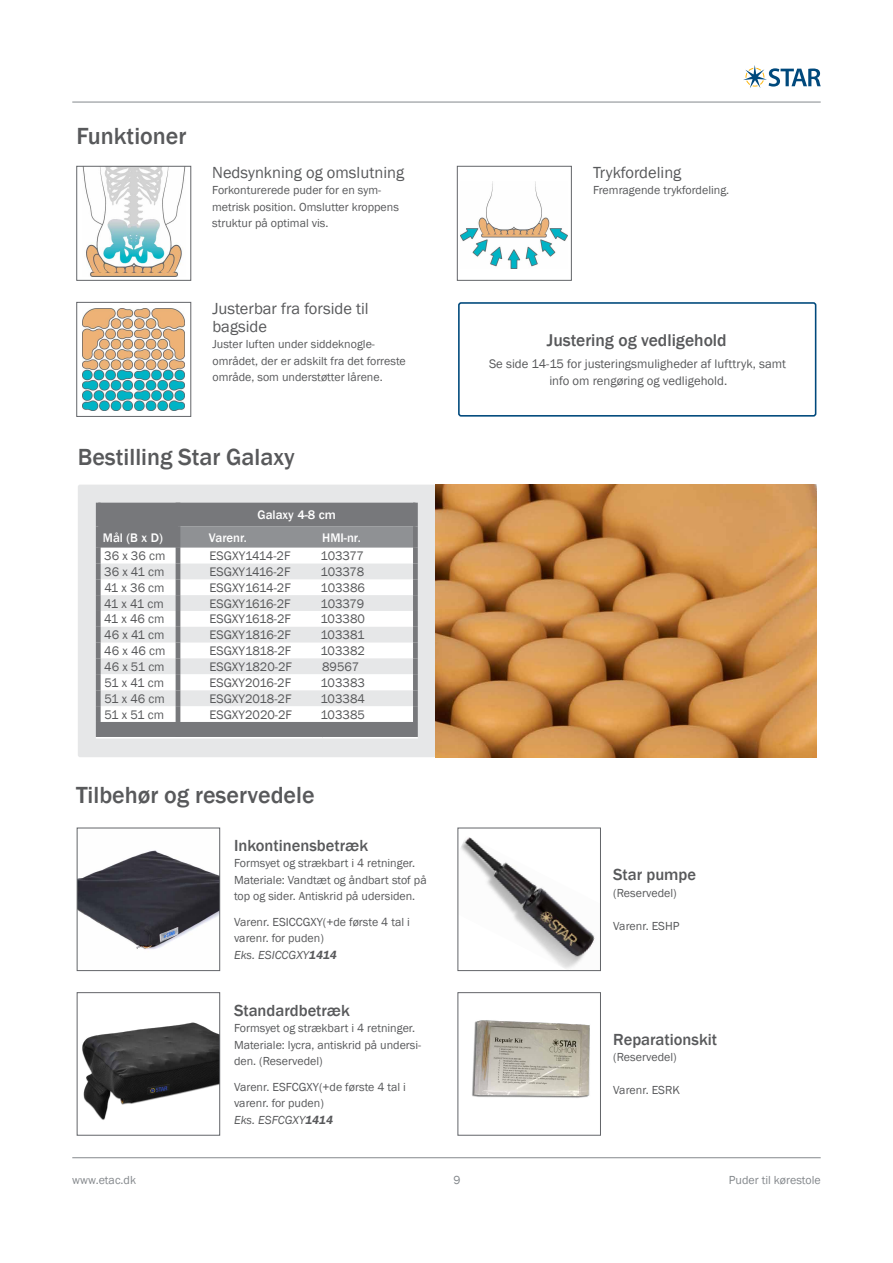
<style>
.page{position:relative;width:893px;height:1263px;background:#fff}
.page>*{position:absolute;margin:0;border:0;box-sizing:border-box;transform-origin:0 0}
.t1{font:500 24px "Franklin Gothic";color:#58595b}
.t2{font:500 17.55px "Franklin Gothic";color:#58595b}
.t3{font:16.5px/18px "Franklin Gothic";color:#58595b}
.t4{font:500 16.5px "Franklin Gothic";color:#58595b}
.t5{font:12.75px/17.5px "Franklin Gothic";color:#58595b;text-align:center}
.t6{font:500 12.75px "Franklin Gothic";color:#fff}
.t7{font:12px/16.5px "Franklin Gothic";color:#58595b}
.t8{font:12px "Franklin Gothic";color:#84888c}
.s1{font-style:italic}
.s2{font-weight:600;font-style:italic}
</style>
<div class="page">
<hr style="left:72px;top:102px;width:749px;height:1px;background:#84888c">
<hr style="left:72px;top:1157px;width:749px;height:1px;background:#84888c">
<svg style="left:743px;top:65px;width:78px;height:23px"></svg>
<img style="left:83px;top:168px;width:102px;height:108px">
<div style="left:77px;top:166px;width:114px;height:115px;border:1px solid #636569"></div>
<img style="left:83px;top:308px;width:102px;height:103px">
<div style="left:77px;top:302px;width:114px;height:115px;border:1px solid #636569"></div>
<img style="left:461px;top:181px;width:107px;height:87px">
<div style="left:457px;top:166px;width:115px;height:115px;border:1px solid #636569"></div>
<div style="left:458px;top:302px;width:358px;height:115px;border:2px solid #00497c;border-radius:2px"></div>
<div style="left:78px;top:485px;width:358px;height:272px;background:#e6e7e8;border-radius:2px"></div>
<svg style="left:101px;top:503px;width:312px;height:45px;background:#818285"></svg>
<svg style="left:101px;top:548px;width:312px;height:174px;fill:#fff"></svg>
<div style="left:101px;top:722px;width:312px;height:15px;background:#77787b"></div>
<hr style="left:96px;top:737px;width:82px;height:1px;background:#fff">
<hr style="left:178px;top:737px;width:144px;height:1px;background:#fff">
<hr style="left:322px;top:737px;width:96px;height:1px;background:#fff">
<div style="left:96px;top:548px;width:5px;height:15px;background:#77787b"></div>
<hr style="left:176px;top:548px;width:4px;height:15px;background:#77787b">
<div style="left:96px;top:563px;width:5px;height:16px;background:#77787b"></div>
<hr style="left:176px;top:563px;width:4px;height:16px;background:#77787b">
<div style="left:96px;top:579px;width:5px;height:16px;background:#77787b"></div>
<hr style="left:176px;top:579px;width:4px;height:16px;background:#77787b">
<div style="left:96px;top:595px;width:5px;height:16px;background:#77787b"></div>
<hr style="left:176px;top:595px;width:4px;height:16px;background:#77787b">
<div style="left:96px;top:611px;width:5px;height:16px;background:#77787b"></div>
<hr style="left:176px;top:611px;width:4px;height:16px;background:#77787b">
<div style="left:96px;top:627px;width:5px;height:15px;background:#77787b"></div>
<hr style="left:176px;top:627px;width:4px;height:15px;background:#77787b">
<div style="left:96px;top:642px;width:5px;height:16px;background:#77787b"></div>
<hr style="left:176px;top:642px;width:4px;height:16px;background:#77787b">
<div style="left:96px;top:658px;width:5px;height:16px;background:#77787b"></div>
<hr style="left:176px;top:658px;width:4px;height:16px;background:#77787b">
<div style="left:96px;top:674px;width:5px;height:16px;background:#77787b"></div>
<hr style="left:176px;top:674px;width:4px;height:16px;background:#77787b">
<div style="left:96px;top:690px;width:5px;height:16px;background:#77787b"></div>
<hr style="left:176px;top:690px;width:4px;height:16px;background:#77787b">
<div style="left:96px;top:706px;width:5px;height:16px;background:#77787b"></div>
<hr style="left:176px;top:706px;width:4px;height:16px;background:#77787b">
<div style="left:96px;top:722px;width:5px;height:15px;background:#77787b"></div>
<hr style="left:176px;top:722px;width:4px;height:15px;background:#77787b">
<div style="left:413px;top:548px;width:5px;height:15px;background:#77787b"></div>
<div style="left:413px;top:563px;width:5px;height:16px;background:#77787b"></div>
<div style="left:413px;top:579px;width:5px;height:16px;background:#77787b"></div>
<div style="left:413px;top:595px;width:5px;height:16px;background:#77787b"></div>
<div style="left:413px;top:611px;width:5px;height:16px;background:#77787b"></div>
<div style="left:413px;top:627px;width:5px;height:15px;background:#77787b"></div>
<div style="left:413px;top:642px;width:5px;height:16px;background:#77787b"></div>
<div style="left:413px;top:658px;width:5px;height:16px;background:#77787b"></div>
<div style="left:413px;top:674px;width:5px;height:16px;background:#77787b"></div>
<div style="left:413px;top:690px;width:5px;height:16px;background:#77787b"></div>
<div style="left:413px;top:706px;width:5px;height:16px;background:#77787b"></div>
<div style="left:413px;top:722px;width:5px;height:15px;background:#77787b"></div>
<div style="left:96px;top:503px;width:5px;height:23px;background:#77787b"></div>
<hr style="left:176px;top:503px;width:4px;height:23px;background:#77787b">
<div style="left:96px;top:526px;width:5px;height:22px;background:#77787b"></div>
<hr style="left:176px;top:526px;width:4px;height:22px;background:#77787b">
<div style="left:413px;top:503px;width:5px;height:23px;background:#77787b"></div>
<div style="left:413px;top:526px;width:5px;height:22px;background:#77787b"></div>
<img style="left:436px;top:485px;width:380px;height:272px">
<img style="left:79px;top:850px;width:139px;height:100px">
<div style="left:77px;top:828px;width:143px;height:143px;border:1px solid #636569"></div>
<img style="left:82px;top:1022px;width:136px;height:98px">
<div style="left:77px;top:992px;width:143px;height:143px;border:1px solid #636569"></div>
<img style="left:461px;top:837px;width:134px;height:132px">
<div style="left:458px;top:828px;width:143px;height:143px;border:1px solid #636569"></div>
<img style="left:472px;top:1020px;width:118px;height:78px">
<div style="left:458px;top:992px;width:143px;height:143px;border:1px solid #636569"></div>
<h1 class="t1" style="left:77px;top:122px;width:111px">Funktioner</h1>
<h3 class="t3" style="left:212px;top:163px;width:193px">Nedsynkning og omslutning</h3>
<p class="t7" style="left:212px;top:182px;width:188px">Forkonturerede puder for en sym&shy;metrisk position. Omslutter kroppens struktur på optimal vis.</p>
<h3 class="t3" style="left:212px;top:300px;width:158px">Justerbar fra forside til bagside</h3>
<p class="t7" style="left:212px;top:336px;width:195px">Juster luften under siddeknogle&shy;området, der er adskilt fra det forreste område, som understøtter lårene.</p>
<h1 class="t1" style="left:78px;top:442px;width:218px">Bestilling Star Galaxy</h1>
<p class="t6" style="left:258px;top:507px;width:80px">Galaxy 4-8 cm</p>
<p class="t6" style="left:103px;top:529px;width:61px">Mål (B x D)</p>
<p class="t6" style="left:209px;top:529px;width:39px">Varenr.</p>
<p class="t6" style="left:322px;top:529px;width:40px">HMI-nr.</p>
<p class="t5" style="left:104px;top:547px;width:63px">36 x 36 cm</p>
<p class="t5" style="left:210px;top:547px;width:82px">ESGXY1414-2F</p>
<p class="t5" style="left:321px;top:547px;width:45px">103377</p>
<p class="t5" style="left:104px;top:563px;width:62px">36 x 41 cm</p>
<p class="t5" style="left:210px;top:563px;width:82px">ESGXY1416-2F</p>
<p class="t5" style="left:321px;top:563px;width:45px">103378</p>
<p class="t5" style="left:104px;top:579px;width:62px">41 x 36 cm</p>
<p class="t5" style="left:210px;top:579px;width:83px">ESGXY1614-2F</p>
<p class="t5" style="left:321px;top:579px;width:46px">103386</p>
<p class="t5" style="left:104px;top:595px;width:61px">41 x 41 cm</p>
<p class="t5" style="left:210px;top:595px;width:83px">ESGXY1616-2F</p>
<p class="t5" style="left:321px;top:595px;width:45px">103379</p>
<p class="t5" style="left:104px;top:610px;width:62px">41 x 46 cm</p>
<p class="t5" style="left:210px;top:610px;width:83px">ESGXY1618-2F</p>
<p class="t5" style="left:321px;top:610px;width:46px">103380</p>
<p class="t5" style="left:104px;top:626px;width:62px">46 x 41 cm</p>
<p class="t5" style="left:209px;top:626px;width:83px">ESGXY1816-2F</p>
<p class="t5" style="left:321px;top:626px;width:45px">103381</p>
<p class="t5" style="left:104px;top:642px;width:63px">46 x 46 cm</p>
<p class="t5" style="left:209px;top:642px;width:83px">ESGXY1818-2F</p>
<p class="t5" style="left:321px;top:642px;width:46px">103382</p>
<p class="t5" style="left:104px;top:658px;width:62px">46 x 51 cm</p>
<p class="t5" style="left:209px;top:658px;width:84px">ESGXY1820-2F</p>
<p class="t5" style="left:322px;top:658px;width:39px">89567</p>
<p class="t5" style="left:105px;top:674px;width:61px">51 x 41 cm</p>
<p class="t5" style="left:209px;top:674px;width:83px">ESGXY2016-2F</p>
<p class="t5" style="left:321px;top:674px;width:46px">103383</p>
<p class="t5" style="left:105px;top:690px;width:62px">51 x 46 cm</p>
<p class="t5" style="left:209px;top:690px;width:84px">ESGXY2018-2F</p>
<p class="t5" style="left:321px;top:690px;width:46px">103384</p>
<p class="t5" style="left:105px;top:706px;width:61px">51 x 51 cm</p>
<p class="t5" style="left:209px;top:706px;width:84px">ESGXY2020-2F</p>
<p class="t5" style="left:321px;top:706px;width:46px">103385</p>
<h1 class="t1" style="left:76px;top:780px;width:240px">Tilbehør og reservedele</h1>
<h3 class="t4" style="left:234px;top:835px;width:136px">Inkontinensbetræk</h3>
<p class="t7" style="left:234px;top:855px;width:194px">Formsyet og strækbart i 4 retninger.<br>Materiale: Vandtæt og åndbart stof på top og sider. Antiskrid på udersiden.</p>
<p class="t7" style="left:234px;top:914px;width:177px">Varenr. ESICCGXY(+de første 4 tal i varenr. for puden)<br><span class="s1">Eks. ESICCGXY</span><span class="s2">1414</span></p>
<h3 class="t4" style="left:234px;top:1000px;width:117px">Standardbetræk</h3>
<p class="t7" style="left:234px;top:1020px;width:189px">Formsyet og strækbart i 4 retninger.<br>Materiale: lycra, antiskrid på undersi&shy;den. (Reservedel)</p>
<p class="t7" style="left:234px;top:1079px;width:173px">Varenr. ESFCGXY(+de første 4 tal i varenr. for puden)<br><span class="s1">Eks. ESFCGXY</span><span class="s2">1414</span></p>
<h3 class="t3" style="left:593px;top:163px;width:90px">Trykfordeling</h3>
<p class="t7" style="left:593px;top:182px;width:138px">Fremragende trykfordeling.</p>
<h2 class="t2" style="left:547px;top:329px;width:181px">Justering og vedligehold</h2>
<p class="t5" style="left:489px;top:355px;width:299px">Se side 14-15 for justeringsmuligheder af lufttryk, samt info om rengøring og vedligehold.</p>
<h3 class="t4" style="left:613px;top:864px;width:84px">Star pumpe</h3>
<p class="t7" style="left:613px;top:884px;width:65px">(Reservedel)</p>
<p class="t7" style="left:613px;top:917px;width:68px">Varenr. ESHP</p>
<h3 class="t4" style="left:613px;top:1029px;width:105px">Reparationskit</h3>
<p class="t7" style="left:613px;top:1049px;width:65px">(Reservedel)</p>
<p class="t7" style="left:613px;top:1082px;width:68px">Varenr. ESRK</p>
<p class="t8" style="left:72px;top:1173px;width:65px">www.etac.dk</p>
<p class="t8" style="left:454px;top:1173px;width:9px">9</p>
<p class="t8" style="left:729px;top:1173px;width:93px">Puder til kørestole</p>
</div>
